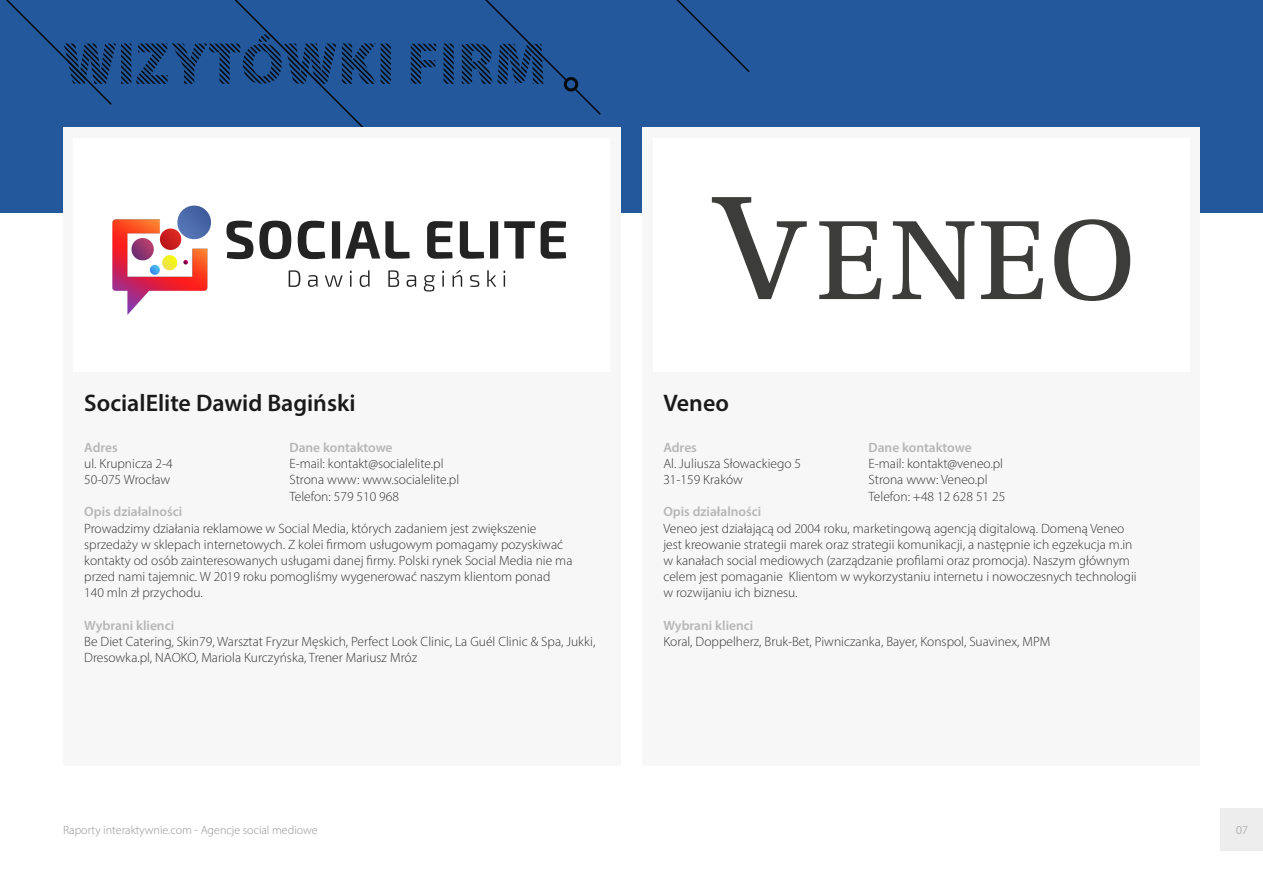
<style>
.page{position:relative;width:1263px;height:893px;background:#fff}
.page>*{position:absolute;margin:0;border:0;box-sizing:border-box;transform-origin:0 0}
.t1{font:600 24px "Myriad Pro";color:#1a1a1a}
.t2{font:300 13.5px/16.2px "Myriad Pro";color:#333}
.t3{font:600 13.5px "Myriad Pro";color:#b6b6b6}
.t4{font:300 12px "Myriad Pro";color:#929292}
</style>
<div class="page">
<div style="left:0;top:0;width:1263px;height:213px;background:#23589c"></div>
<svg style="left:63px;top:106px;width:329px;height:22px"></svg>
<svg style="left:676px;top:0;width:74px;height:72px"></svg>
<svg style="left:574px;top:87px;width:27px;height:28px"></svg>
<svg style="left:6px;top:0;width:537px;height:106px"></svg>
<div style="left:564px;top:77px;width:14px;height:14px;border:3px solid #08090a;border-radius:50%"></div>
<div style="left:63px;top:128px;width:558px;height:638px;background:#f7f7f7"></div>
<div style="left:642px;top:128px;width:558px;height:638px;background:#f7f7f7"></div>
<div style="left:1220px;top:809px;width:43px;height:42px;background:#ededed"></div>
<div style="left:653px;top:138px;width:536px;height:234px;background:#fff"></div>
<svg style="left:712px;top:197px;width:95px;height:102px"></svg>
<svg style="left:819px;top:221px;width:62px;height:78px"></svg>
<svg style="left:892px;top:221px;width:82px;height:78px"></svg>
<svg style="left:981px;top:221px;width:62px;height:78px"></svg>
<svg style="left:1054px;top:219px;width:76px;height:82px"></svg>
<div style="left:74px;top:138px;width:536px;height:234px;background:#fff"></div>
<img style="left:112px;top:205px;width:454px;height:110px">
<img style="left:162px;top:255px;width:15px;height:15px;border-radius:8px">
<svg style="left:183px;top:260px;width:5px;height:5px"></svg>
<svg style="left:150px;top:265px;width:10px;height:10px"></svg>
<img style="left:177px;top:206px;width:34px;height:33px;border-radius:17px">
<img style="left:131px;top:238px;width:23px;height:22px;border-radius:11px">
<img style="left:160px;top:229px;width:21px;height:21px;border-radius:11px">
<h1 class="t1" style="left:84px;top:388px;width:273px">SocialElite Dawid Bagiński</h1>
<p class="t3" style="left:84px;top:438px;width:35px">Adres</p>
<p class="t2" style="left:84px;top:455px;width:90px">ul. Krupnicza 2-4<br>50-075 Wrocław</p>
<p class="t3" style="left:84px;top:503px;width:99px">Opis działalności</p>
<p class="t2" style="left:84px;top:520px;width:490px">Prowadzimy działania reklamowe w Social Media, których zadaniem jest zwiększenie sprzedaży w sklepach internetowych. Z kolei firmom usługowym pomagamy pozyskiwać kontakty od osób zainteresowanych usługami danej firmy. Polski rynek Social Media nie ma przed nami tajemnic. W 2019 roku pomogliśmy wygenerować naszym klientom ponad 140 mln zł przychodu.</p>
<p class="t3" style="left:84px;top:617px;width:91px">Wybrani klienci</p>
<p class="t2" style="left:84px;top:633px;width:513px">Be Diet Catering, Skin79, Warsztat Fryzur Męskich, Perfect Look Clinic, La Guél Clinic &amp; Spa, Jukki,<br>Dresowka.pl, NAOKO, Mariola Kurczyńska, Trener Mariusz Mróz</p>
<p class="t3" style="left:289px;top:439px;width:105px">Dane kontaktowe</p>
<p class="t2" style="left:289px;top:456px;width:171px">E-mail: kontakt@socialelite.pl<br>Strona www: www.socialelite.pl<br>Telefon: 579 510 968</p>
<h1 class="t1" style="left:663px;top:388px;width:67px">Veneo</h1>
<p class="t3" style="left:663px;top:438px;width:35px">Adres</p>
<p class="t2" style="left:663px;top:455px;width:139px">Al. Juliusza Słowackiego 5<br>31-159 Kraków</p>
<p class="t3" style="left:663px;top:503px;width:99px">Opis działalności</p>
<p class="t2" style="left:663px;top:520px;width:475px">Veneo jest działającą od 2004 roku, marketingową agencją digitalową. Domeną Veneo jest kreowanie strategii marek oraz strategii komunikacji, a następnie ich egzekucja m.in w kanałach social mediowych (zarządzanie profilami oraz promocja). Naszym głównym celem jest pomaganie Klientom w wykorzystaniu internetu i nowoczesnych technologii w rozwijaniu ich biznesu.</p>
<p class="t3" style="left:663px;top:617px;width:91px">Wybrani klienci</p>
<p class="t2" style="left:663px;top:633px;width:388px">Koral, Doppelherz, Bruk-Bet, Piwniczanka, Bayer, Konspol, Suavinex, MPM</p>
<p class="t3" style="left:868px;top:439px;width:105px">Dane kontaktowe</p>
<p class="t2" style="left:868px;top:456px;width:138px">E-mail: kontakt@veneo.pl<br>Strona www: Veneo.pl<br>Telefon: +48 12 628 51 25</p>
<p class="t4" style="left:63px;top:823px;width:256px">Raporty interaktywnie.com - Agencje social mediowe</p>
<p class="t4" style="left:1236px;top:823px;width:13px">07</p>
</div>
